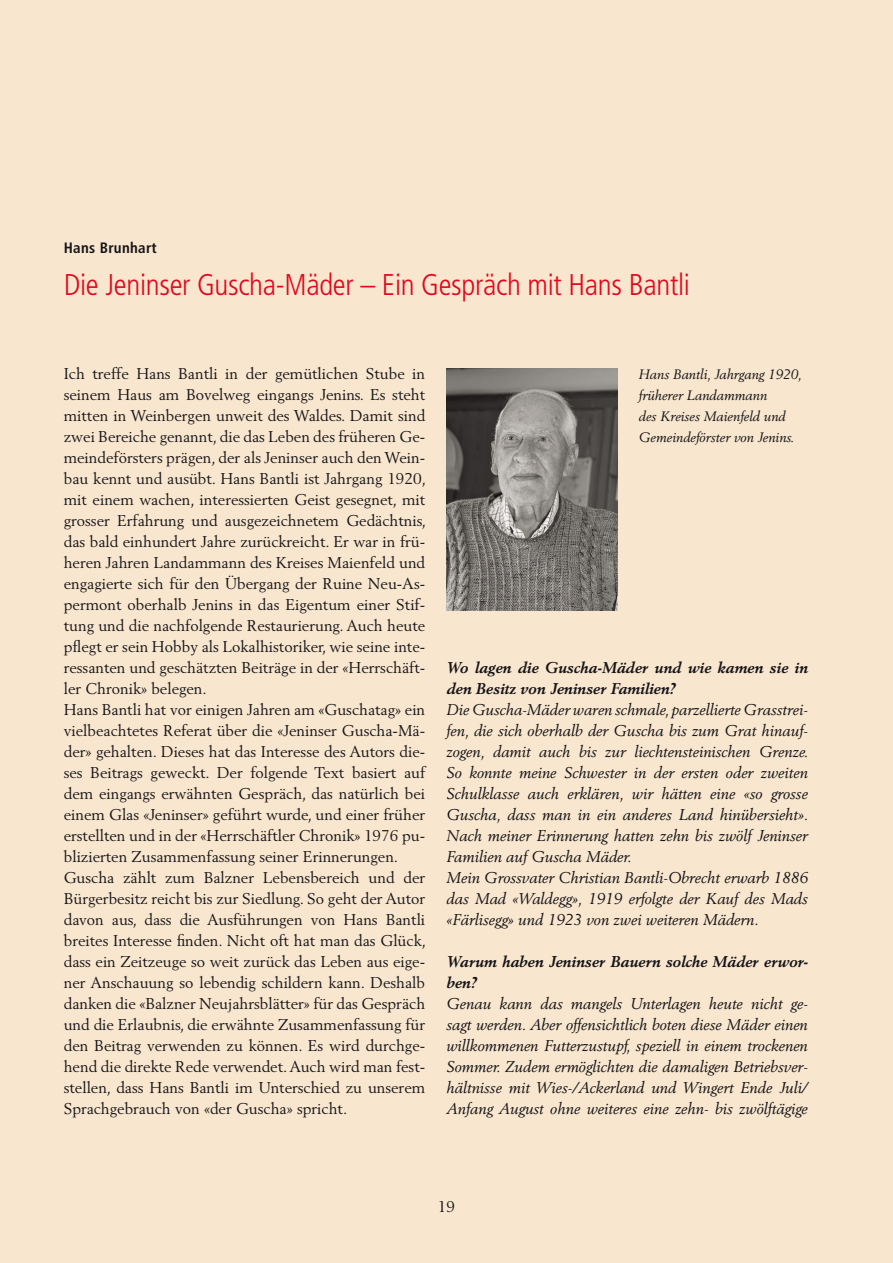
<style>
.page{position:relative;width:893px;height:1263px;background:#f8e6ce}
.page>*{position:absolute;margin:0;border:0;box-sizing:border-box;transform-origin:0 0}
.t1{font:300 condensed 30px "Frutiger";letter-spacing:-.01em;color:#e2071c}
.t2{font:15.45px/21px "Berling";color:#161418}
.t3{font:italic 15.45px/21px "Berling";color:#161418}
.t4{font:italic 700 15.45px/21px "Berling";color:#161418}
.t5{font:700 condensed 15px "Frutiger";letter-spacing:.02em;color:#161418}
.t6{font:14.25px "Berling";color:#161418}
.t7{font:italic 13.5px/21px "Berling";color:#161418}
.s1{font-style:normal}
</style>
<div class="page">
<img style="left:446px;top:369px;width:172px;height:241px">
<p class="t5" style="left:64px;top:242px;width:95px">Hans Brunhart</p>
<h1 class="t1" style="left:64px;top:273px;width:628px">Die Jeninser Guscha-Mäder – Ein Gespräch mit Hans Bantli</h1>
<p class="t2" style="left:64px;top:364px;width:364px">Ich treffe Hans Bantli in der gemütlichen Stube in seinem Haus am Bovelweg eingangs Jenins. Es steht mitten in Weinbergen unweit des Waldes. Damit sind zwei Bereiche genannt, die das Leben des früheren Ge&shy;meindeförsters prägen, der als Jeninser auch den Wein&shy;bau kennt und ausübt. Hans Bantli ist Jahrgang 1920, mit einem wachen, interessierten Geist gesegnet, mit grosser Erfahrung und ausgezeichnetem Gedächtnis, das bald einhundert Jahre zurückreicht. Er war in frü&shy;heren Jahren Landammann des Kreises Maienfeld und engagierte sich für den Übergang der Ruine Neu-As&shy;permont oberhalb Jenins in das Eigentum einer Stif&shy;tung und die nachfolgende Restaurierung. Auch heute pflegt er sein Hobby als Lokalhistoriker, wie seine inte&shy;ressanten und geschätzten Beiträge in der «Herrschäft&shy;ler Chronik» belegen.<br>Hans Bantli hat vor einigen Jahren am «Guschatag» ein vielbeachtetes Referat über die «Jeninser Guscha-Mä&shy;der» gehalten. Dieses hat das Interesse des Autors die&shy;ses Beitrags geweckt. Der folgende Text basiert auf dem eingangs erwähnten Gespräch, das natürlich bei einem Glas «Jeninser» geführt wurde, und einer früher erstellten und in der «Herrschäftler Chronik» 1976 pu&shy;blizierten Zusammenfassung seiner Erinnerungen.<br>Guscha zählt zum Balzner Lebensbereich und der Bürgerbesitz reicht bis zur Siedlung. So geht der Autor davon aus, dass die Ausführungen von Hans Bantli breites Interesse finden. Nicht oft hat man das Glück, dass ein Zeitzeuge so weit zurück das Leben aus eige&shy;ner Anschauung so lebendig schildern kann. Deshalb danken die «Balzner Neujahrsblätter» für das Gespräch und die Erlaubnis, die erwähnte Zusammenfassung für den Beitrag verwenden zu können. Es wird durchge&shy;hend die direkte Rede verwendet. Auch wird man fest&shy;stellen, dass Hans Bantli im Unterschied zu unserem Sprachgebrauch von «der Guscha» spricht.</p>
<p class="t7" style="left:639px;top:365px;width:165px">Hans Bantli, Jahrgang 1920, früherer Landammann<br>des Kreises Maienfeld und<br>Gemeindeförster von Jenins.</p>
<p class="t4" style="left:446px;top:659px;width:363px">Wo lagen die Guscha-Mäder und wie kamen sie in den Besitz von Jeninser Familien?</p>
<p class="t3" style="left:446px;top:700px;width:363px">Die Guscha-Mäder waren schmale, parzellierte Grasstrei&shy;fen, die sich oberhalb der Guscha bis zum Grat hinauf&shy;zogen, damit auch bis zur liechtensteinischen Grenze.<br>So konnte meine Schwester in der ersten oder zweiten Schulklasse auch erklären, wir hätten eine «so grosse Guscha, dass man in ein anderes Land hinübersieht».<br>Nach meiner Erinnerung hatten zehn bis zwölf Jeninser Familien auf Guscha Mäder.<br>Mein Grossvater Christian Bantli-Obrecht erwarb 1886 das Mad «Waldegg», 1919 erfolgte der Kauf des Mads «Färlisegg» und 1923 von zwei weiteren Mädern<span class="s1">.</span></p>
<p class="t4" style="left:446px;top:953px;width:363px">Warum haben Jeninser Bauern solche Mäder erwor&shy;ben?</p>
<p class="t3" style="left:446px;top:994px;width:363px;text-align:justify">Genau kann das mangels Unterlagen heute nicht ge&shy;sagt werden. Aber offensichtlich boten diese Mäder einen willkommenen Futterzustupf, speziell in einem trockenen Sommer. Zudem ermöglichten die damaligen Betriebsver&shy;hältnisse mit Wies-/Ackerland und Wingert Ende Juli/ Anfang August ohne weiteres eine zehn- bis zwölftägige</p>
<p class="t2" style="left:438px;top:1197px;width:19px">19</p>
<p class="t6" style="left:438px;top:1200px;width:18px">19</p>
</div>
